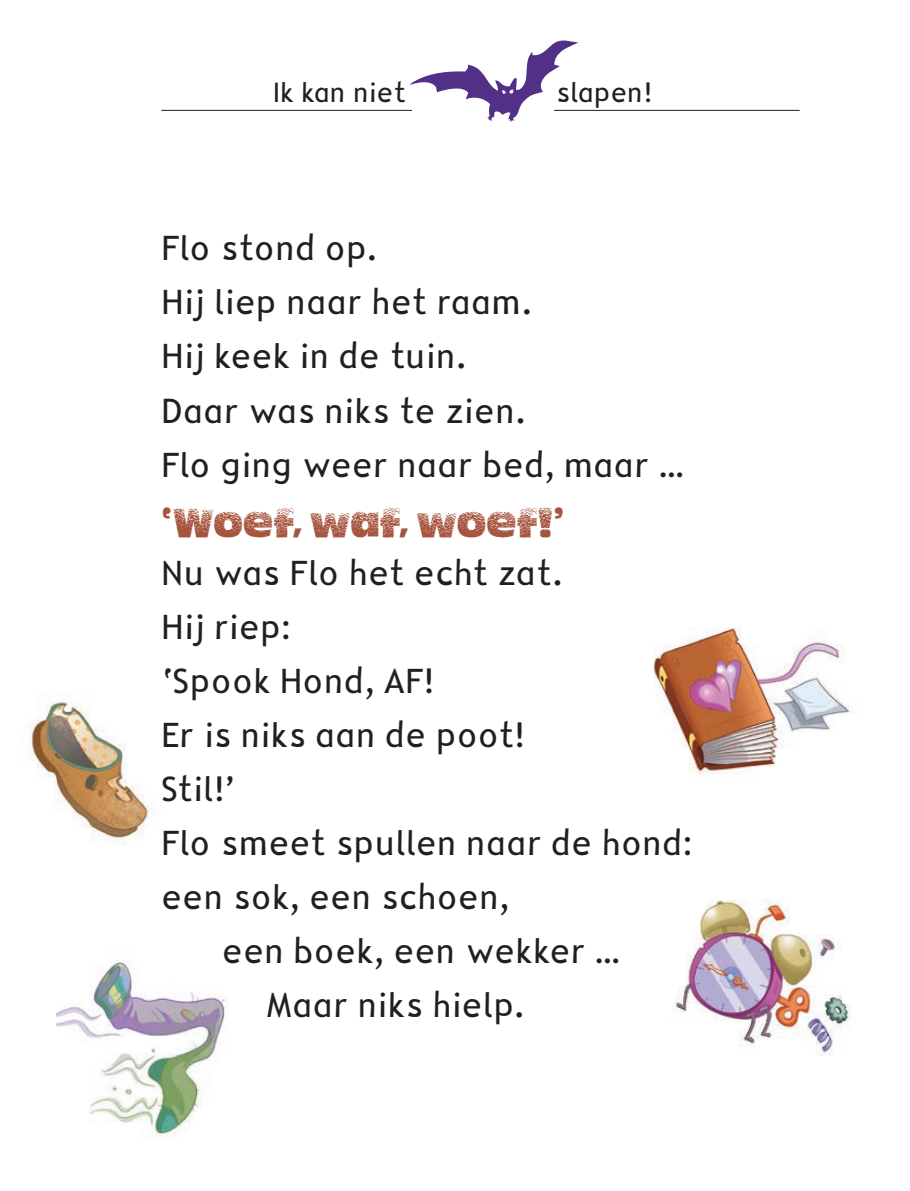
<style>
.page{position:relative;width:910px;height:1191px;background:#fff}
.page>*{position:absolute;margin:0;border:0;box-sizing:border-box;transform-origin:0 0}
.t1{font:33.75px/54px "Alexies Nieuw";letter-spacing:.01em;color:#231f20}
.t2{font:31.5px "Hot Sweat";letter-spacing:.01em;color:#a6543d}
.t3{font:27px "Alexies Nieuw";color:#231f20}
.s1{font-family:"Ad Lib BT"}
</style>
<div class="page">
<hr style="left:161px;top:110px;width:638px;height:1px;background:#231f20">
<svg style="left:409px;top:40px;width:169px;height:82px"></svg>
<img style="left:653px;top:627px;width:200px;height:148px">
<img style="left:674px;top:900px;width:176px;height:156px">
<img style="left:28px;top:694px;width:125px;height:150px">
<img style="left:56px;top:960px;width:172px;height:177px">
<p class="t3" style="left:273px;top:76px;width:135px">Ik kan niet</p>
<p class="t3" style="left:556px;top:76px;width:97px">slapen!</p>
<p class="t1" style="left:161px;top:222px;width:525px">Flo stond op.<br>Hij liep naar het raam.<br>Hij keek in de tuin.<br>Daar was niks te zien.<br>Flo ging weer naar bed, maar …</p>
<p class="t2" style="left:161px;top:500px;width:404px"><span class="s1">‘</span>Woef, waf, woef!<span class="s1">’</span></p>
<p class="t1" style="left:161px;top:546px;width:403px">Nu was Flo het echt zat.</p>
<p class="t1" style="left:161px;top:600px;width:131px">Hij riep:</p>
<p class="t1" style="left:161px;top:654px;width:274px">‘Spook Hond, AF!</p>
<p class="t1" style="left:161px;top:708px;width:365px">Er is niks aan de poot!</p>
<p class="t1" style="left:161px;top:762px;width:75px">Stil!’</p>
<p class="t1" style="left:161px;top:816px;width:532px">Flo smeet spullen naar de hond:</p>
<p class="t1" style="left:161px;top:870px;width:349px">een sok, een schoen,</p>
<p class="t1" style="left:222px;top:924px;width:400px">een boek, een wekker …</p>
<p class="t1" style="left:267px;top:978px;width:259px">Maar niks hielp.</p>
</div>
